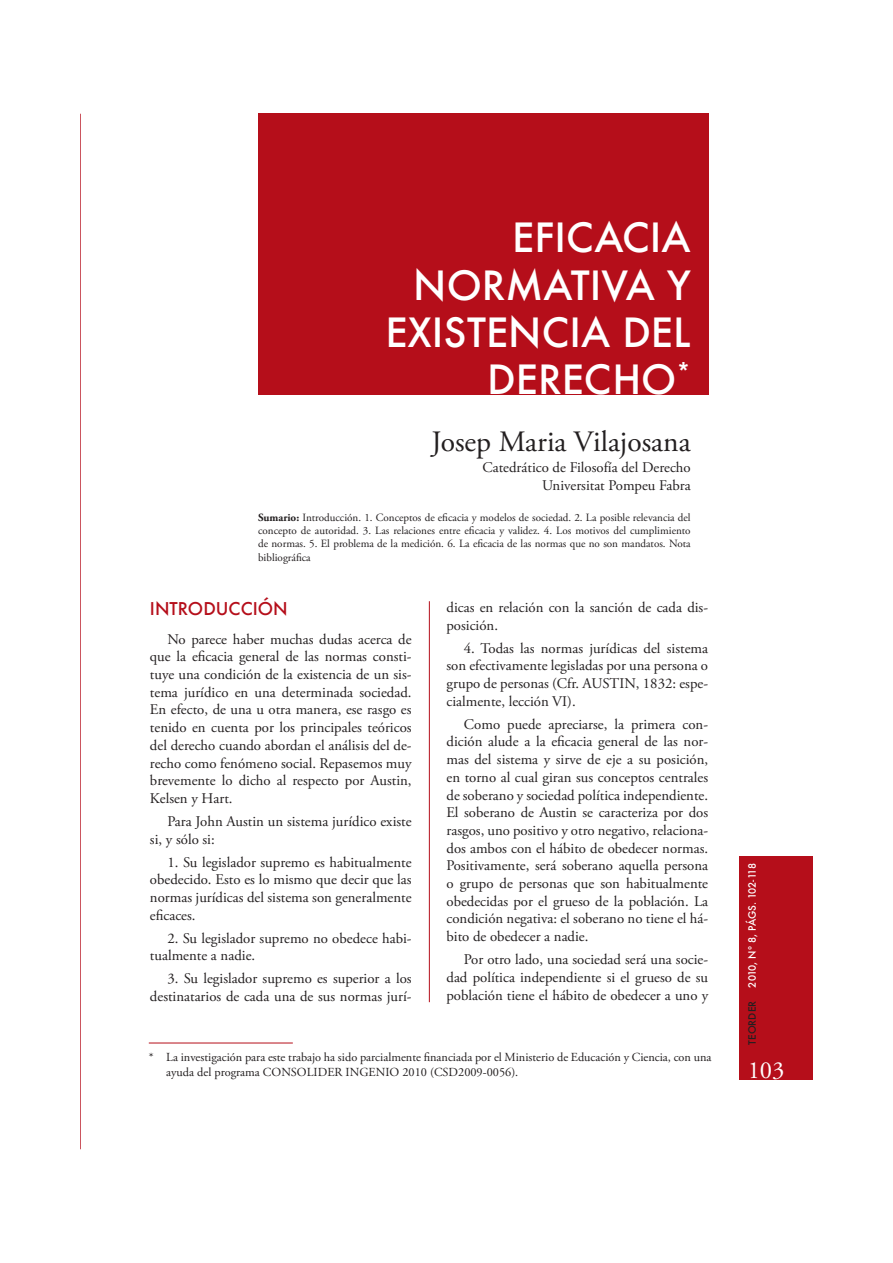
<style>
.page{position:relative;width:893px;height:1263px;background:#fff}
.page>*{position:absolute;margin:0;border:0;box-sizing:border-box;transform-origin:0 0}
.t1{font:500 39.3px/47.2px "Futura";color:#fff;text-align:right}
.t2{font:29.55px "Adobe Garamond Pro";color:#231f20}
.t3{font:24.6px "Adobe Garamond Pro";color:#fff}
.t4{font:500 17.25px "Futura";color:#b50e1a}
.t5{font:14.7px/17.7px "Adobe Garamond Pro";color:#231f20;text-align:justify}
.t6{font:12.3px/14.7px "Adobe Garamond Pro";color:#231f20}
.t7{font:11.1px/13.4px "Adobe Garamond Pro";color:#231f20;text-align:justify}
.t8{font:500 9.9px "Futura";letter-spacing:-.055em;color:#fff}
.t9{font:500 9.9px "Futura";color:#231f20}
.s1{font-weight:700}
</style>
<div class="page">
<hr style="left:429px;top:601px;width:1px;height:401px;background:#b50e1a">
<div style="left:739px;top:856px;width:73px;height:224px;background:#b50e1a"></div>
<div style="left:258px;top:114px;width:450px;height:281px;background:#b50e1a"></div>
<hr style="left:149px;top:1043px;width:144px;height:1px;background:#b50e1a">
<h1 class="t1" style="left:385px;top:213px;width:307px">EFICACIA<br>NORMATIVA Y<br>EXISTENCIA DEL<br>DERECHO<sup>*</sup></h1>
<h2 class="t2" style="left:431px;top:429px;width:261px">Josep Maria Vilajosana</h2>
<p class="t5" style="left:482px;top:460px;width:210px;text-align:right">Catedrático de Filosofía del Derecho<br>Universitat Pompeu Fabra</p>
<p class="t7" style="left:258px;top:511px;width:434px"><span class="s1">Sumario:</span> Introducción. 1. Conceptos de eficacia y modelos de sociedad. 2. La posible relevancia del concepto de autoridad. 3. Las relaciones entre eficacia y validez. 4. Los motivos del cumplimiento de normas. 5. El problema de la medición. 6. La eficacia de las normas que no son mandatos. Nota bibliográfica</p>
<p class="t4" style="left:150px;top:598px;width:139px">INTRODUCCIÓN</p>
<p class="t5" style="left:150px;top:631px;width:263px;text-indent:17px">No parece haber muchas dudas acerca de que la eficacia general de las normas consti&shy;tuye una condición de la existencia de un sis&shy;tema jurídico en una determinada sociedad.<br>En efecto, de una u otra manera, ese rasgo es tenido en cuenta por los principales teóricos del derecho cuando abordan el análisis del de&shy;recho como fenómeno social. Repasemos muy brevemente lo dicho al respecto por Austin, Kelsen y Hart.</p>
<p class="t5" style="left:150px;top:814px;width:263px;text-indent:17px">Para John Austin un sistema jurídico existe si, y sólo si:</p>
<p class="t5" style="left:150px;top:854px;width:263px;text-indent:17px">1. Su legislador supremo es habitualmente obedecido. Esto es lo mismo que decir que las normas jurídicas del sistema son generalmente eficaces.</p>
<p class="t5" style="left:150px;top:930px;width:263px;text-indent:17px">2. Su legislador supremo no obedece habi&shy;tualmente a nadie.</p>
<p class="t5" style="left:150px;top:971px;width:263px;text-align:right">3. Su legislador supremo es superior a los destinatarios de cada una de sus normas jurí-</p>
<p class="t5" style="left:446px;top:600px;width:263px">dicas en relación con la sanción de cada dis&shy;posición.</p>
<p class="t5" style="left:446px;top:640px;width:263px;text-indent:17px">4. Todas las normas jurídicas del sistema son efectivamente legisladas por una persona o grupo de personas (Cfr. AUSTIN, 1832: espe&shy;cialmente, lección VI).</p>
<p class="t5" style="left:446px;top:716px;width:263px;text-indent:17px">Como puede apreciarse, la primera con&shy;dición alude a la eficacia general de las nor&shy;mas del sistema y sirve de eje a su posición, en torno al cual giran sus conceptos centrales de soberano y sociedad política independiente.<br>El soberano de Austin se caracteriza por dos rasgos, uno positivo y otro negativo, relaciona&shy;dos ambos con el hábito de obedecer normas.<br>Positivamente, será soberano aquella persona o grupo de personas que son habitualmente obedecidas por el grueso de la población. La condición negativa: el soberano no tiene el há&shy;bito de obedecer a nadie.</p>
<p class="t5" style="left:446px;top:952px;width:263px;text-indent:17px">Por otro lado, una sociedad será una socie&shy;dad política independiente si el grueso de su población tiene el hábito de obedecer a uno y</p>
<p class="t6" style="left:166px;top:1050px;width:546px;text-indent:-17px">* La investigación para este trabajo ha sido parcialmente financiada por el Ministerio de Educación y Ciencia, con una ayuda del programa CONSOLIDER INGENIO 2010 (CSD2009-0056).</p>
<p class="t8" style="left:745px;top:988px;width:126px;rotate:-90deg">2010, Nº 8, PÁGS. 102-118</p>
<p class="t9" style="left:745px;top:1045px;width:45px;rotate:-90deg">TEORDER</p>
<h3 class="t3" style="left:747px;top:1060px;width:38px">103</h3>
</div>
